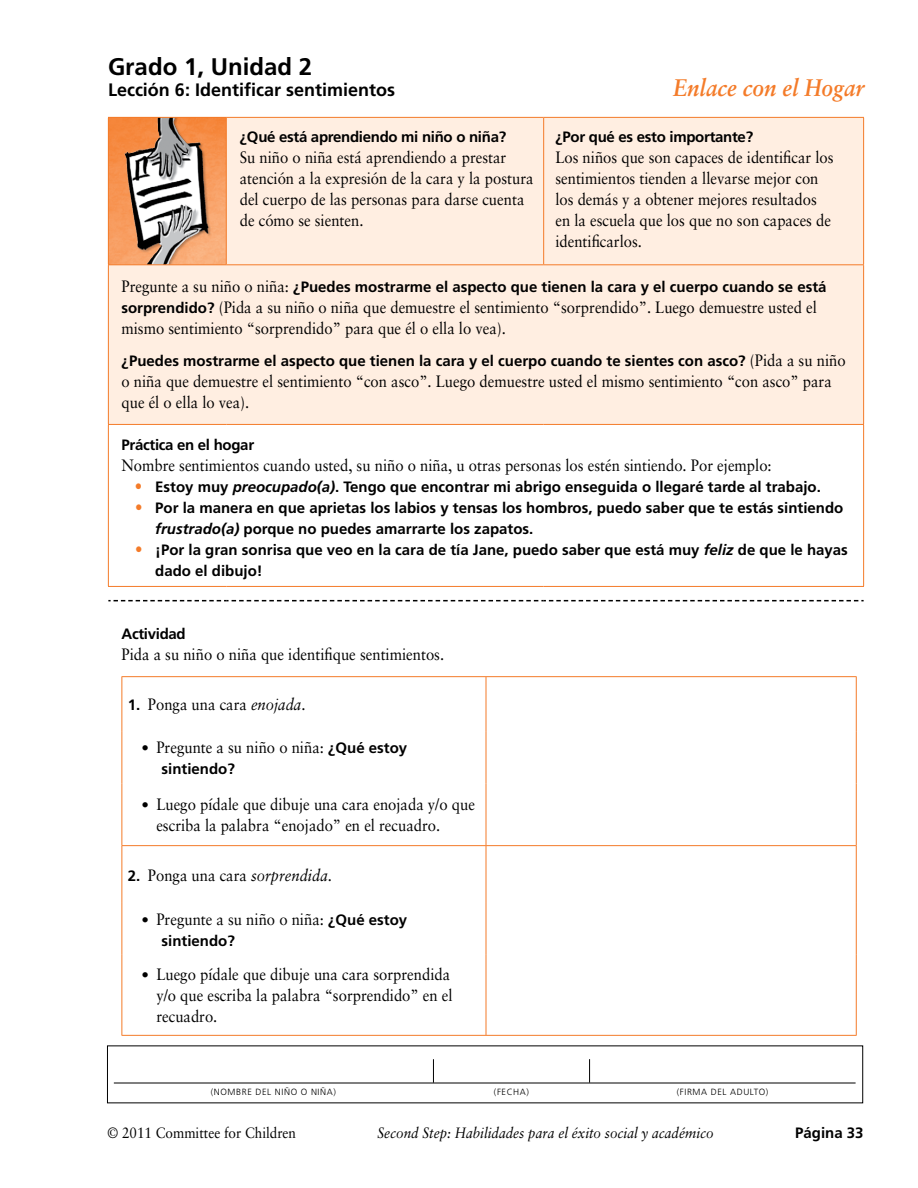
<style>
.page{position:relative;width:918px;height:1188px;background:#fff}
.page>*{position:absolute;margin:0;border:0;box-sizing:border-box;transform-origin:0 0}
.t1{font:italic 700 24px "Sabon";color:#f47b29;scale:.9 1}
.t2{font:700 24px "Frutiger";color:#000}
.t3{font:700 18px "Frutiger";color:#000}
.t4{font:16.5px/21px "Sabon";color:#000;scale:.9 1}
.t5{font:700 15px/21px "Frutiger";color:#000}
.t6{font:700 15px "Frutiger";letter-spacing:-.02em;color:#000}
.t7{font:italic 15px "Sabon LT Std";color:#000;scale:.9 1}
.t8{font:italic 15px "Sabon";color:#000;scale:.9 1}
.t9{font:15px "Sabon LT Std";color:#000;scale:.9 1}
.t10{font:15px "Sabon";color:#000;scale:.9 1}
.t11{font:700 15px "Frutiger LT Std";color:#000}
.t12{font:300 9px "Frutiger";letter-spacing:.065em;color:#000}
.s1{font-family:"Sabon";font-weight:400;font-size:16.5px}
.s2{font-family:"Frutiger";font-weight:700;font-size:15px}
.s3{font-family:"Sabon";font-weight:400;font-size:16.5px;color:#f47b29}
.s4{font-style:italic}
</style>
<div class="page">
<svg style="left:109px;top:118px;width:754px;height:306px;background:#fbe7d8"></svg>
<hr style="left:863px;top:265px;width:1px;height:159px;background:#f47b29">
<hr style="left:863px;top:425px;width:1px;height:161px;background:#f47b29">
<svg style="left:108px;top:600px;width:756px;height:1px"></svg>
<hr style="left:108px;top:118px;width:1px;height:146px;background:#f47b29">
<hr style="left:108px;top:117px;width:118px;height:1px;background:#f47b29">
<hr style="left:226px;top:118px;width:1px;height:146px;background:#f47b29">
<hr style="left:226px;top:117px;width:318px;height:1px;background:#f47b29">
<hr style="left:543px;top:118px;width:1px;height:146px;background:#f47b29">
<hr style="left:544px;top:117px;width:320px;height:1px;background:#f47b29">
<hr style="left:863px;top:118px;width:1px;height:146px;background:#f47b29">
<hr style="left:108px;top:265px;width:1px;height:159px;background:#f47b29">
<hr style="left:108px;top:264px;width:118px;height:1px;background:#f47b29">
<hr style="left:226px;top:264px;width:318px;height:1px;background:#f47b29">
<hr style="left:544px;top:264px;width:320px;height:1px;background:#f47b29">
<hr style="left:108px;top:425px;width:1px;height:161px;background:#f47b29">
<hr style="left:108px;top:424px;width:118px;height:1px;background:#f47b29">
<hr style="left:226px;top:424px;width:318px;height:1px;background:#f47b29">
<hr style="left:544px;top:424px;width:320px;height:1px;background:#f47b29">
<hr style="left:108px;top:586px;width:118px;height:1px;background:#f47b29">
<hr style="left:226px;top:586px;width:318px;height:1px;background:#f47b29">
<hr style="left:544px;top:586px;width:320px;height:1px;background:#f47b29">
<hr style="left:114px;top:1083px;width:742px;height:1px;background:#000">
<svg style="left:433px;top:1059px;width:1px;height:24px"></svg>
<svg style="left:589px;top:1059px;width:1px;height:24px"></svg>
<hr style="left:122px;top:677px;width:1px;height:54px;background:#f47b29">
<hr style="left:122px;top:676px;width:364px;height:1px;background:#f47b29">
<hr style="left:486px;top:677px;width:1px;height:54px;background:#f47b29">
<hr style="left:486px;top:676px;width:371px;height:1px;background:#f47b29">
<hr style="left:856px;top:677px;width:1px;height:54px;background:#f47b29">
<hr style="left:122px;top:731px;width:1px;height:52px;background:#f47b29">
<hr style="left:486px;top:731px;width:1px;height:52px;background:#f47b29">
<hr style="left:856px;top:731px;width:1px;height:52px;background:#f47b29">
<hr style="left:122px;top:783px;width:1px;height:62px;background:#f47b29">
<hr style="left:486px;top:783px;width:1px;height:62px;background:#f47b29">
<hr style="left:856px;top:783px;width:1px;height:62px;background:#f47b29">
<hr style="left:122px;top:846px;width:1px;height:57px;background:#f47b29">
<hr style="left:122px;top:845px;width:364px;height:1px;background:#f47b29">
<hr style="left:486px;top:846px;width:1px;height:57px;background:#f47b29">
<hr style="left:486px;top:845px;width:371px;height:1px;background:#f47b29">
<hr style="left:856px;top:846px;width:1px;height:57px;background:#f47b29">
<hr style="left:122px;top:903px;width:1px;height:52px;background:#f47b29">
<hr style="left:486px;top:903px;width:1px;height:52px;background:#f47b29">
<hr style="left:856px;top:903px;width:1px;height:52px;background:#f47b29">
<hr style="left:122px;top:955px;width:1px;height:80px;background:#f47b29">
<hr style="left:486px;top:955px;width:1px;height:80px;background:#f47b29">
<hr style="left:856px;top:955px;width:1px;height:80px;background:#f47b29">
<hr style="left:122px;top:1035px;width:364px;height:1px;background:#f47b29">
<hr style="left:486px;top:1035px;width:371px;height:1px;background:#f47b29">
<h1 class="t2" style="left:108px;top:53px;width:206px">Grado 1, Unidad 2</h1>
<p class="t3" style="left:108px;top:79px;width:289px">Lección 6: Identificar sentimientos</p>
<h1 class="t1" style="left:673px;top:73px;width:213px">Enlace con el Hogar</h1>
<p class="t6" style="left:240px;top:128px;width:268px">¿Qué está aprendiendo mi niño o niña?</p>
<p class="t4" style="left:240px;top:147px;width:328px">Su niño o niña está aprendiendo a prestar atención a la expresión de la cara y la postura del cuerpo de las personas para darse cuenta de cómo se sienten.</p>
<p class="t6" style="left:555px;top:128px;width:199px">¿Por qué es esto importante?</p>
<p class="t4" style="left:555px;top:147px;width:311px">Los niños que son capaces de identificar los sentimientos tienden a llevarse mejor con los demás y a obtener mejores resultados en la escuela que los que no son capaces de identificarlos.</p>
<p class="t5" style="left:121px;top:276px;width:707px"><span class="s1">Pregunte a su niño o niña:</span> ¿Puedes mostrarme el aspecto que tienen la cara y el cuerpo cuando se está</p>
<p class="t4" style="left:121px;top:297px;width:774px"><span class="s2">sorprendido?</span> (Pida a su niño o niña que demuestre el sentimiento “sorprendido”. Luego demuestre usted el mismo sentimiento “sorprendido” para que él o ella lo vea).</p>
<p class="t5" style="left:122px;top:350px;width:726px">¿Puedes mostrarme el aspecto que tienen la cara y el cuerpo cuando te sientes con asco? <span class="s1">(Pida a su niño</span></p>
<p class="t4" style="left:121px;top:370px;width:791px">o niña que demuestre el sentimiento “con asco”. Luego demuestre usted el mismo sentimiento “con asco” para que él o ella lo vea).</p>
<p class="t6" style="left:122px;top:436px;width:134px">Práctica en el hogar</p>
<p class="t4" style="left:122px;top:454px;width:724px">Nombre sentimientos cuando usted, su niño o niña, u otras personas los estén sintiendo. Por ejemplo:</p>
<p class="t5" style="left:135px;top:476px;width:687px"><span class="s3">•</span> Estoy muy <span class="s4">preocupado(a)</span>. Tengo que encontrar mi abrigo enseguida o llegaré tarde al trabajo.</p>
<p class="t5" style="left:155px;top:497px;width:690px;text-indent:-20px"><span class="s3">•</span> Por la manera en que aprietas los labios y tensas los hombros, puedo saber que te estás sintiendo <span class="s4">frustrado(a)</span> porque no puedes amarrarte los zapatos.</p>
<p class="t5" style="left:155px;top:539px;width:694px;text-indent:-20px"><span class="s3">•</span> ¡Por la gran sonrisa que veo en la cara de tía Jane, puedo saber que está muy <span class="s4">feliz</span> de que le hayas dado el dibujo!</p>
<p class="t6" style="left:122px;top:625px;width:66px">Actividad</p>
<p class="t4" style="left:122px;top:643px;width:360px">Pida a su niño o niña que identifique sentimientos.</p>
<p class="t4" style="left:128px;top:694px;width:199px"><span class="s2">1.</span> Ponga una cara <span class="s4">enojada</span>.</p>
<p class="t4" style="left:141px;top:737px;width:297px"><span class="s2">•</span> Pregunte a su niño o niña: <span class="s2">¿Qué estoy</span></p>
<p class="t5" style="left:162px;top:758px;width:75px">sintiendo?</p>
<p class="t4" style="left:156px;top:794px;width:355px;text-indent:-15px"><span class="s2">•</span> Luego pídale que dibuje una cara enojada y/o que escriba la palabra “enojado” en el recuadro.</p>
<p class="t4" style="left:128px;top:864px;width:228px"><span class="s2">2.</span> Ponga una cara <span class="s4">sorprendida</span>.</p>
<p class="t4" style="left:141px;top:908px;width:297px"><span class="s2">•</span> Pregunte a su niño o niña: <span class="s2">¿Qué estoy</span></p>
<p class="t5" style="left:162px;top:930px;width:75px">sintiendo?</p>
<p class="t4" style="left:156px;top:964px;width:331px;text-indent:-15px"><span class="s2">•</span> Luego pídale que dibuje una cara sorprendida y/o que escriba la palabra “sorprendido” en el recuadro.</p>
<p class="t12" style="left:211px;top:1086px;width:126px">(NOMBRE DEL NIÑO O NIÑA)</p>
<p class="t12" style="left:494px;top:1086px;width:37px">(FECHA)</p>
<p class="t12" style="left:677px;top:1086px;width:93px">(FIRMA DEL ADULTO)</p>
<p class="t10" style="left:108px;top:1124px;width:211px">© 2011 Committee for Children</p>
<p class="t8" style="left:378px;top:1124px;width:375px">Second Step: Habilidades para el éxito social y académico</p>
<p class="t5" style="left:795px;top:1122px;width:70px">Página 33</p>
<p class="t9" style="left:108px;top:1126px;width:210px">© 2011 Committee for Children</p>
<p class="t7" style="left:378px;top:1126px;width:373px">Second Step: Habilidades para el éxito social y académico</p>
<p class="t11" style="left:795px;top:1126px;width:70px">Página 33</p>
</div>
